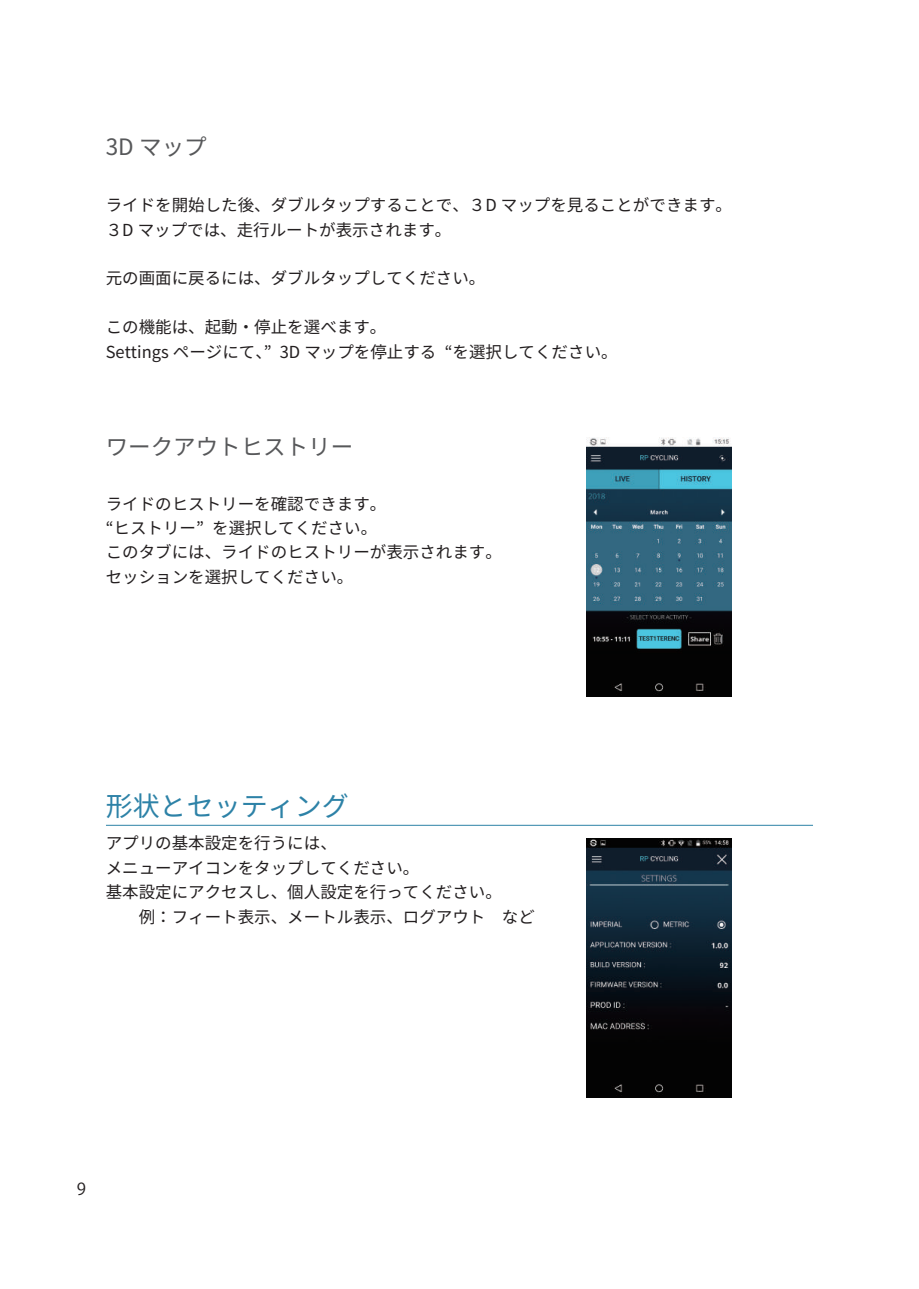
<style>
.page{position:relative;width:919px;height:1289px;background:#fff}
.page>*{position:absolute;margin:0;border:0;box-sizing:border-box;transform-origin:0 0}
.t1{font:27px "Gen Shin Gothic";color:#2d82a7}
.t2{font:22.5px "Gen Shin Gothic";color:#57585a}
.t3{font:16.5px/24.3px "Gen Shin Gothic";color:#231f20}
.t4{font:16.5px "Koz Go Pr 6 N";color:#231f20}
</style>
<div class="page">
<hr style="left:106px;top:825px;width:707px;height:1px;background:#2d82a7">
<img style="left:586px;top:437px;width:146px;height:259px">
<img style="left:586px;top:838px;width:146px;height:259px">
<h2 class="t2" style="left:106px;top:130px;width:103px">3D マップ</h2>
<p class="t3" style="left:106px;top:193px;width:627px">ライドを開始した後、ダブルタップすることで、３D マップを見ることができます。<br>３D マップでは、走行ルートが表示されます。</p>
<p class="t3" style="left:106px;top:266px;width:381px">元の画面に戻るには、ダブルタップしてください。</p>
<p class="t3" style="left:106px;top:315px;width:513px">この機能は、起動・停止を選べます。<br>Settings ページにて、” 3D マップを停止する “を選択してください。</p>
<h2 class="t2" style="left:106px;top:431px;width:249px">ワークアウトヒストリー</h2>
<p class="t3" style="left:106px;top:491px;width:398px">ライドのヒストリーを確認できます。<br>“ヒストリー” を選択してください。<br>このタブには、ライドのヒストリーが表示されます。セッションを選択してください。</p>
<h1 class="t1" style="left:106px;top:786px;width:244px">形状とセッティング</h1>
<p class="t3" style="left:106px;top:831px;width:431px">アプリの基本設定を行うには、<br>メニューアイコンをタップしてください。<br>基本設定にアクセスし、個人設定を行ってください。<br>　　例：フィート表示、メートル表示、ログアウト　など</p>
<p class="t4" style="left:77px;top:1180px;width:11px">9</p>
</div>
